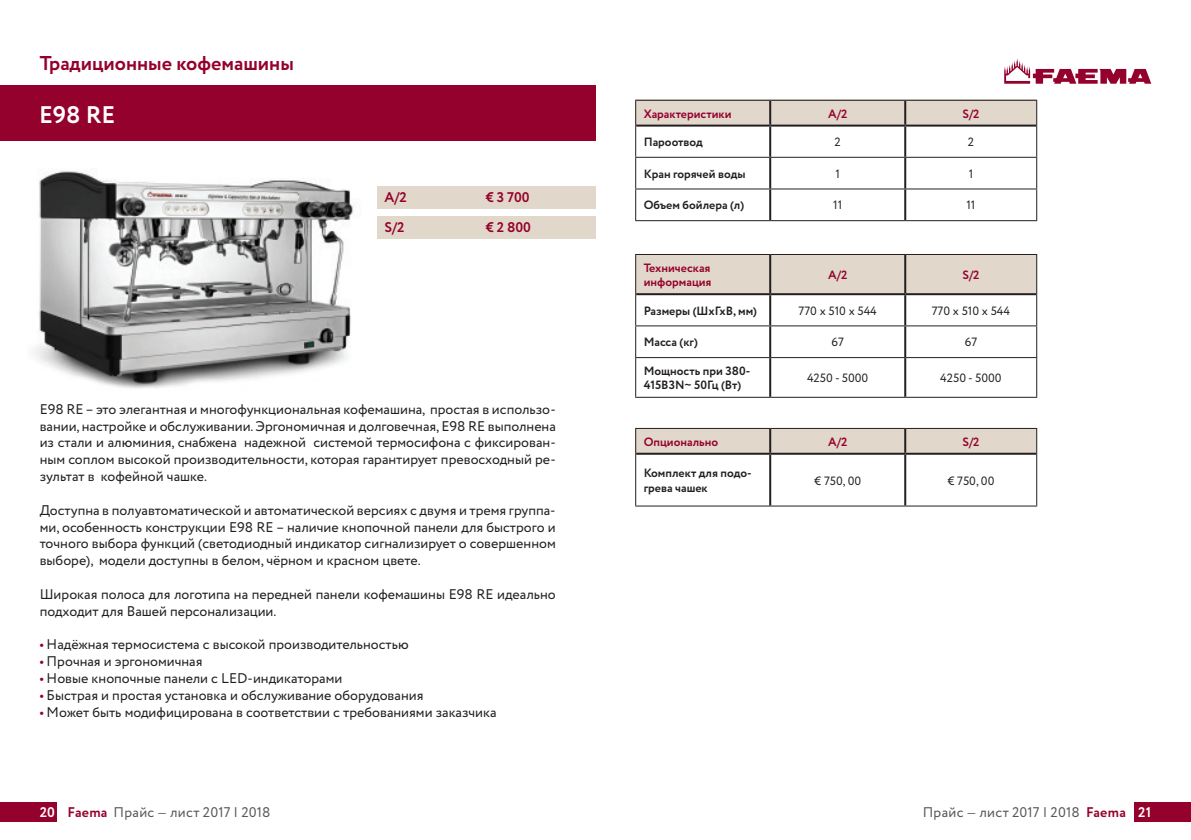
<style>
.page{position:relative;width:1191px;height:840px;background:#fff}
.page>*{position:absolute;margin:0;border:0;box-sizing:border-box;transform-origin:0 0}
.t1{font:700 24px "Circe";color:#fff}
.t2{font:700 20px "Circe";color:#94012c}
.t3{font:14px/16.8px "Circe";color:#231f20;text-align:justify}
.t4{font:14px "Circe";letter-spacing:.015em;color:#57585a}
.t5{font:700 14px "Circe";color:#94012c}
.t6{font:700 12px/14.4px "Circe";color:#231f20}
.t7{font:12px "Circe";color:#231f20}
.t8{font:700 12px/14.4px "Circe";color:#94012c}
.s1{font-weight:700;color:#94012c}
.s2{font-weight:700;color:#fff}
.s3{font-family:"WMF Rotis";font-weight:300}
</style>
<div class="page">
<div style="left:1134px;top:802px;width:57px;height:19px;background:#94012c"></div>
<div style="left:0;top:802px;width:57px;height:19px;background:#94012c"></div>
<svg style="left:1004px;top:58px;width:147px;height:26px"></svg>
<img style="left:32px;top:171px;width:322px;height:218px">
<div style="left:0;top:85px;width:595px;height:56px;background:#94012c"></div>
<div style="left:377px;top:186px;width:218px;height:22px;background:#e1d7cb"></div>
<div style="left:377px;top:216px;width:218px;height:23px;background:#e1d7cb"></div>
<div style="left:635px;top:100px;width:401px;height:26px;background:#e1d7cb"></div>
<div style="left:635px;top:427px;width:401px;height:26px;background:#e1d7cb"></div>
<hr style="left:635px;top:100px;width:135px;height:1px;background:#231f20">
<svg style="left:635px;top:101px;width:1px;height:24px"></svg>
<hr style="left:770px;top:100px;width:135px;height:1px;background:#231f20">
<hr style="left:905px;top:100px;width:132px;height:1px;background:#231f20">
<svg style="left:1036px;top:101px;width:1px;height:24px"></svg>
<hr style="left:635px;top:125px;width:1px;height:32px;background:#231f20">
<hr style="left:1036px;top:125px;width:1px;height:32px;background:#231f20">
<hr style="left:635px;top:157px;width:135px;height:1px;background:#231f20">
<hr style="left:635px;top:158px;width:1px;height:30px;background:#231f20">
<hr style="left:770px;top:157px;width:135px;height:1px;background:#231f20">
<hr style="left:905px;top:157px;width:132px;height:1px;background:#231f20">
<hr style="left:1036px;top:158px;width:1px;height:30px;background:#231f20">
<hr style="left:635px;top:188px;width:135px;height:1px;background:#231f20">
<hr style="left:635px;top:189px;width:1px;height:31px;background:#231f20">
<hr style="left:770px;top:188px;width:135px;height:1px;background:#231f20">
<hr style="left:905px;top:188px;width:132px;height:1px;background:#231f20">
<hr style="left:1036px;top:189px;width:1px;height:31px;background:#231f20">
<hr style="left:635px;top:220px;width:135px;height:1px;background:#231f20">
<hr style="left:770px;top:220px;width:135px;height:1px;background:#231f20">
<hr style="left:905px;top:220px;width:132px;height:1px;background:#231f20">
<hr style="left:769px;top:101px;width:2px;height:23px;background:#231f20">
<hr style="left:904px;top:101px;width:2px;height:23px;background:#231f20">
<hr style="left:636px;top:124px;width:134px;height:2px;background:#231f20">
<hr style="left:770px;top:124px;width:135px;height:2px;background:#231f20">
<hr style="left:769px;top:126px;width:2px;height:31px;background:#231f20">
<hr style="left:905px;top:124px;width:131px;height:2px;background:#231f20">
<hr style="left:904px;top:126px;width:2px;height:31px;background:#231f20">
<hr style="left:769px;top:158px;width:2px;height:30px;background:#231f20">
<hr style="left:904px;top:158px;width:2px;height:30px;background:#231f20">
<hr style="left:769px;top:189px;width:2px;height:31px;background:#231f20">
<hr style="left:904px;top:189px;width:2px;height:31px;background:#231f20">
<hr style="left:635px;top:427px;width:135px;height:1px;background:#231f20">
<svg style="left:635px;top:428px;width:1px;height:25px"></svg>
<hr style="left:770px;top:427px;width:135px;height:1px;background:#231f20">
<hr style="left:905px;top:427px;width:132px;height:1px;background:#231f20">
<svg style="left:1036px;top:428px;width:1px;height:25px"></svg>
<hr style="left:635px;top:453px;width:1px;height:52px;background:#231f20">
<hr style="left:1036px;top:453px;width:1px;height:52px;background:#231f20">
<hr style="left:635px;top:505px;width:135px;height:1px;background:#231f20">
<hr style="left:770px;top:505px;width:135px;height:1px;background:#231f20">
<hr style="left:905px;top:505px;width:132px;height:1px;background:#231f20">
<hr style="left:769px;top:428px;width:2px;height:24px;background:#231f20">
<hr style="left:904px;top:428px;width:2px;height:24px;background:#231f20">
<hr style="left:636px;top:452px;width:134px;height:2px;background:#231f20">
<hr style="left:770px;top:452px;width:135px;height:2px;background:#231f20">
<hr style="left:769px;top:454px;width:2px;height:51px;background:#231f20">
<hr style="left:905px;top:452px;width:131px;height:2px;background:#231f20">
<hr style="left:904px;top:454px;width:2px;height:51px;background:#231f20">
<div style="left:636px;top:255px;width:400px;height:38px;background:#e1d7cb"></div>
<hr style="left:635px;top:254px;width:135px;height:1px;background:#231f20">
<hr style="left:635px;top:255px;width:1px;height:39px;background:#231f20">
<hr style="left:770px;top:254px;width:135px;height:1px;background:#231f20">
<hr style="left:905px;top:254px;width:132px;height:1px;background:#231f20">
<hr style="left:1036px;top:255px;width:1px;height:39px;background:#231f20">
<hr style="left:635px;top:294px;width:1px;height:31px;background:#231f20">
<hr style="left:1036px;top:294px;width:1px;height:31px;background:#231f20">
<hr style="left:635px;top:325px;width:135px;height:1px;background:#231f20">
<hr style="left:635px;top:326px;width:1px;height:31px;background:#231f20">
<hr style="left:770px;top:325px;width:135px;height:1px;background:#231f20">
<hr style="left:905px;top:325px;width:132px;height:1px;background:#231f20">
<hr style="left:1036px;top:326px;width:1px;height:31px;background:#231f20">
<hr style="left:635px;top:357px;width:135px;height:1px;background:#231f20">
<hr style="left:635px;top:358px;width:1px;height:38px;background:#231f20">
<hr style="left:770px;top:357px;width:135px;height:1px;background:#231f20">
<hr style="left:905px;top:357px;width:132px;height:1px;background:#231f20">
<hr style="left:1036px;top:358px;width:1px;height:38px;background:#231f20">
<hr style="left:635px;top:396px;width:135px;height:1px;background:#231f20">
<hr style="left:770px;top:396px;width:135px;height:1px;background:#231f20">
<hr style="left:905px;top:396px;width:132px;height:1px;background:#231f20">
<hr style="left:769px;top:255px;width:2px;height:38px;background:#231f20">
<hr style="left:904px;top:255px;width:2px;height:38px;background:#231f20">
<hr style="left:636px;top:293px;width:134px;height:2px;background:#231f20">
<hr style="left:770px;top:293px;width:135px;height:2px;background:#231f20">
<hr style="left:769px;top:295px;width:2px;height:30px;background:#231f20">
<hr style="left:905px;top:293px;width:131px;height:2px;background:#231f20">
<hr style="left:904px;top:295px;width:2px;height:30px;background:#231f20">
<hr style="left:769px;top:326px;width:2px;height:31px;background:#231f20">
<hr style="left:904px;top:326px;width:2px;height:31px;background:#231f20">
<hr style="left:769px;top:358px;width:2px;height:38px;background:#231f20">
<hr style="left:904px;top:358px;width:2px;height:38px;background:#231f20">
<h2 class="t2" style="left:40px;top:50px;width:256px">Традиционные кофемашины</h2>
<h1 class="t1" style="left:39px;top:99px;width:78px">E98 RE</h1>
<p class="t5" style="left:384px;top:188px;width:24px">A/2</p>
<p class="t5" style="left:485px;top:188px;width:46px">€ 3 700</p>
<p class="t5" style="left:384px;top:217px;width:22px">S/2</p>
<p class="t5" style="left:485px;top:217px;width:47px">€ 2 800</p>
<p class="t3" style="left:40px;top:401px;width:517px">E98 RE – это элегантная и многофункциональная кофемашина, простая в использо&shy;вании, настройке и обслуживании. Эргономичная и долговечная, E98 RE выполнена из стали и алюминия, снабжена надежной системой термосифона с фиксирован&shy;ным соплом высокой производительности, которая гарантирует превосходный ре&shy;зультат в кофейной чашке.</p>
<p class="t3" style="left:40px;top:501px;width:517px">Доступна в полуавтоматической и автоматической версиях с двумя и тремя группа&shy;ми, особенность конструкции E98 RE – наличие кнопочной панели для быстрого и точного выбора функций (светодиодный индикатор сигнализирует о совершенном выборе), модели доступны в белом, чёрном и красном цвете.</p>
<p class="t3" style="left:40px;top:585px;width:517px">Широкая полоса для логотипа на передней панели кофемашины E98 RE идеально подходит для Вашей персонализации.</p>
<p class="t3" style="left:40px;top:636px;width:370px"><span class="s1">•</span> Надёжная термосистема с высокой производительностью</p>
<p class="t3" style="left:40px;top:653px;width:164px"><span class="s1">•</span> Прочная и эргономичная</p>
<p class="t3" style="left:40px;top:669px;width:304px"><span class="s1">•</span> Новые кнопочные панели с LED-индикаторами</p>
<p class="t3" style="left:40px;top:686px;width:385px"><span class="s1">•</span> Быстрая и простая установка и обслуживание оборудования</p>
<p class="t3" style="left:40px;top:703px;width:458px"><span class="s1">•</span> Может быть модифицирована в соответствии с требованиями заказчика</p>
<p class="t8" style="left:643px;top:107px;width:89px">Характеристики</p>
<p class="t8" style="left:828px;top:107px;width:21px">A/2</p>
<p class="t8" style="left:962px;top:107px;width:19px">S/2</p>
<p class="t6" style="left:643px;top:135px;width:61px">Пароотвод</p>
<p class="t7" style="left:834px;top:134px;width:8px">2</p>
<p class="t7" style="left:967px;top:134px;width:8px">2</p>
<p class="t6" style="left:643px;top:167px;width:103px">Кран горячей воды</p>
<p class="t7" style="left:835px;top:166px;width:6px">1</p>
<p class="t7" style="left:968px;top:166px;width:6px">1</p>
<p class="t6" style="left:643px;top:199px;width:102px">Объем бойлера (л)</p>
<p class="t7" style="left:833px;top:197px;width:11px">11</p>
<p class="t7" style="left:966px;top:197px;width:11px">11</p>
<p class="t8" style="left:643px;top:261px;width:69px">Техническая информация</p>
<p class="t8" style="left:828px;top:268px;width:21px">A/2</p>
<p class="t8" style="left:962px;top:268px;width:19px">S/2</p>
<p class="t6" style="left:643px;top:304px;width:115px">Размеры (ШхГхВ, мм)</p>
<p class="t7" style="left:798px;top:302px;width:80px">770 x 510 x 544</p>
<p class="t7" style="left:931px;top:302px;width:80px">770 x 510 x 544</p>
<p class="t6" style="left:643px;top:335px;width:56px">Масса (кг)</p>
<p class="t7" style="left:831px;top:334px;width:14px">67</p>
<p class="t7" style="left:964px;top:334px;width:14px">67</p>
<p class="t6" style="left:643px;top:364px;width:108px">Мощность при 380-<br>415В3N~ 50Гц (Вт)</p>
<p class="t7" style="left:807px;top:370px;width:63px">4250 - 5000</p>
<p class="t7" style="left:940px;top:370px;width:63px">4250 - 5000</p>
<p class="t8" style="left:643px;top:435px;width:76px">Опционально</p>
<p class="t8" style="left:828px;top:435px;width:21px">A/2</p>
<p class="t8" style="left:962px;top:435px;width:19px">S/2</p>
<p class="t6" style="left:643px;top:466px;width:110px">Комплект для подо&shy;грева чашек</p>
<p class="t7" style="left:814px;top:472px;width:48px">€ 750, 00</p>
<p class="t7" style="left:947px;top:472px;width:48px">€ 750, 00</p>
<p class="t4" style="left:40px;top:802px;width:232px"><span class="s2">20</span> <span class="s1">Faema</span> Прайс <span class="s3">—</span> лист 2017 | 2018</p>
<p class="t4" style="left:923px;top:802px;width:230px">Прайс <span class="s3">—</span> лист 2017 | 2018 <span class="s1">Faema</span> <span class="s2">21</span></p>
</div>
